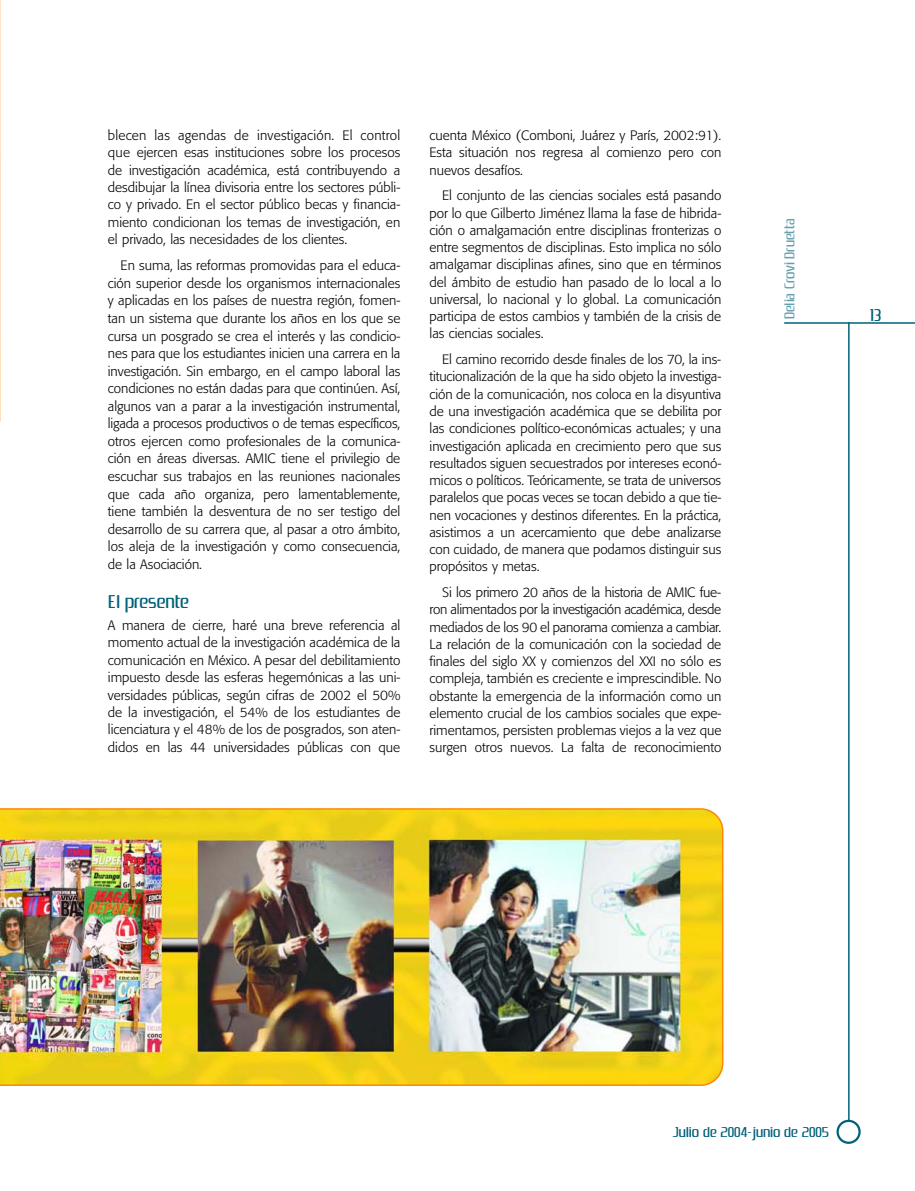
<style>
.page{position:relative;width:915px;height:1191px;background:#fff}
.page>*{position:absolute;margin:0;border:0;box-sizing:border-box;transform-origin:0 0}
.t1{font:19.5px "Zrnic";color:#006178}
.t2{font:18px "Zrnic";color:#006178}
.t3{font:15px "Zrnic";color:#006178}
.t4{font:15px "Zrnic";color:#66a0ae}
.t5{font:300 13.5px/17.2px "Formata";color:#000;text-align:justify}
</style>
<div class="page">
<hr style="left:783px;top:322px;width:131px;height:2px;background:#006178">
<hr style="left:847px;top:322px;width:2px;height:798px;background:#006178">
<svg style="left:836px;top:1119px;width:24px;height:24px"></svg>
<img style="left:0;top:808px;width:723px;height:278px">
<svg style="left:0;top:0;width:1px;height:422px"></svg>
<p class="t5" style="left:108px;top:127px;width:294px">blecen las agendas de investigación. El control que ejercen esas instituciones sobre los procesos de investigación académica, está contribuyendo a desdibujar la línea divisoria entre los sectores públi&shy;co y privado. En el sector público becas y financia&shy;miento condicionan los temas de investigación, en el privado, las necesidades de los clientes.</p>
<p class="t5" style="left:108px;top:258px;width:294px;text-indent:13px">En suma, las reformas promovidas para el educa&shy;ción superior desde los organismos internacionales y aplicadas en los países de nuestra región, fomen&shy;tan un sistema que durante los años en los que se cursa un posgrado se crea el interés y las condicio&shy;nes para que los estudiantes inicien una carrera en la investigación. Sin embargo, en el campo laboral las condiciones no están dadas para que continúen. Así, algunos van a parar a la investigación instrumental, ligada a procesos productivos o de temas específicos, otros ejercen como profesionales de la comunica&shy;ción en áreas diversas. AMIC tiene el privilegio de escuchar sus trabajos en las reuniones nacionales que cada año organiza, pero lamentablemente, tiene también la desventura de no ser testigo del desarrollo de su carrera que, al pasar a otro ámbito, los aleja de la investigación y como consecuencia, de la Asociación.</p>
<h1 class="t1" style="left:108px;top:592px;width:83px">El presente</h1>
<p class="t5" style="left:108px;top:617px;width:294px">A manera de cierre, haré una breve referencia al momento actual de la investigación académica de la comunicación en México. A pesar del debilitamiento impuesto desde las esferas hegemónicas a las uni&shy;versidades públicas, según cifras de 2002 el 50% de la investigación, el 54% de los estudiantes de licenciatura y el 48% de los de posgrados, son aten&shy;didos en las 44 universidades públicas con que</p>
<p class="t5" style="left:429px;top:127px;width:293px">cuenta México (Comboni, Juárez y París, 2002:91).<br>Esta situación nos regresa al comienzo pero con nuevos desafíos.</p>
<p class="t5" style="left:429px;top:188px;width:293px;text-indent:13px">El conjunto de las ciencias sociales está pasando por lo que Gilberto Jiménez llama la fase de hibrida&shy;ción o amalgamación entre disciplinas fronterizas o entre segmentos de disciplinas. Esto implica no sólo amalgamar disciplinas afines, sino que en términos del ámbito de estudio han pasado de lo local a lo universal, lo nacional y lo global. La comunicación participa de estos cambios y también de la crisis de las ciencias sociales.</p>
<p class="t5" style="left:429px;top:352px;width:293px;text-indent:13px">El camino recorrido desde finales de los 70, la ins&shy;titucionalización de la que ha sido objeto la investiga&shy;ción de la comunicación, nos coloca en la disyuntiva de una investigación académica que se debilita por las condiciones político-económicas actuales; y una investigación aplicada en crecimiento pero que sus resultados siguen secuestrados por intereses econó&shy;micos o políticos. Teóricamente, se trata de universos paralelos que pocas veces se tocan debido a que tie&shy;nen vocaciones y destinos diferentes. En la práctica, asistimos a un acercamiento que debe analizarse con cuidado, de manera que podamos distinguir sus propósitos y metas.</p>
<p class="t5" style="left:429px;top:585px;width:293px;text-indent:13px">Si los primero 20 años de la historia de AMIC fue&shy;ron alimentados por la investigación académica, desde mediados de los 90 el panorama comienza a cambiar.<br>La relación de la comunicación con la sociedad de finales del siglo XX y comienzos del XXI no sólo es compleja, también es creciente e imprescindible. No obstante la emergencia de la información como un elemento crucial de los cambios sociales que expe&shy;rimentamos, persisten problemas viejos a la vez que surgen otros nuevos. La falta de reconocimiento</p>
<p class="t4" style="left:784px;top:319px;width:102px;rotate:-90deg">Delia Crovi Druetta</p>
<h2 class="t2" style="left:869px;top:306px;width:13px">13</h2>
<p class="t3" style="left:672px;top:1125px;width:158px">Julio de 2004-junio de 2005</p>
</div>
